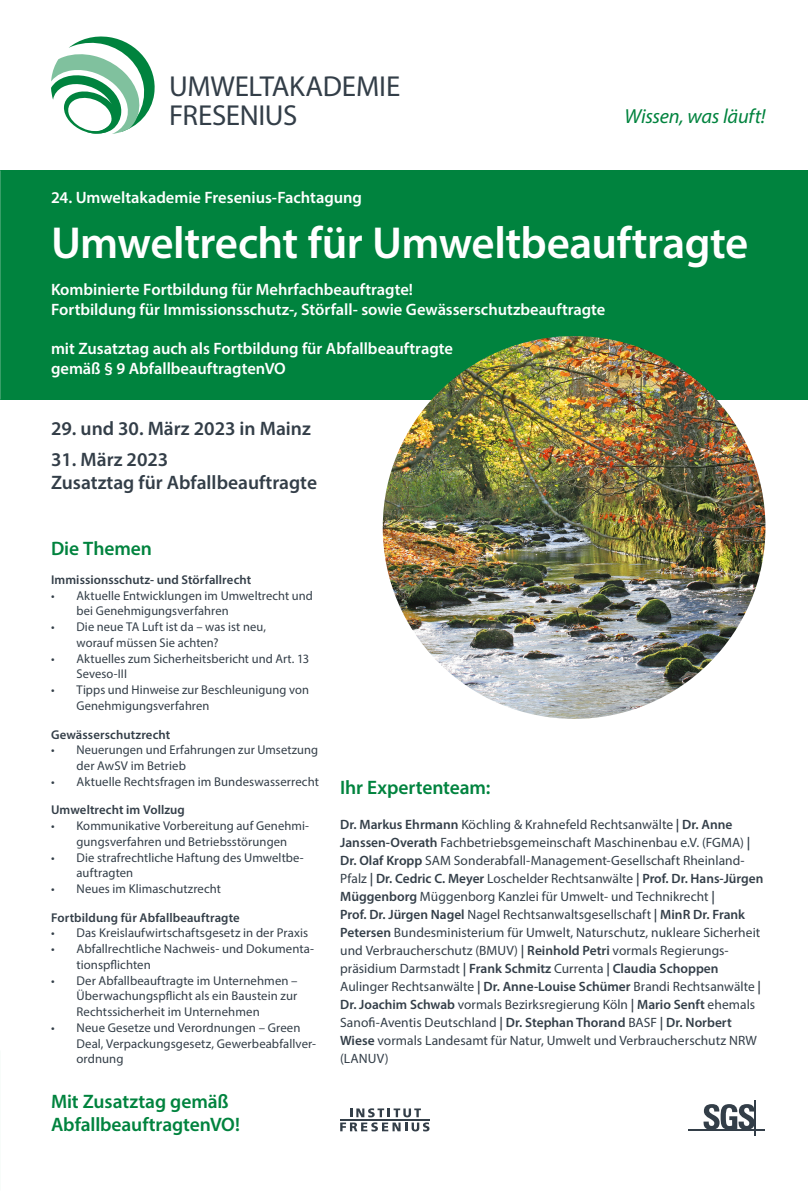
<style>
.page{position:relative;width:808px;height:1191px;background:#fff}
.page>*{position:absolute;margin:0;border:0;box-sizing:border-box;transform-origin:0 0}
.t1{font:600 45px "Myriad Pro";letter-spacing:-.01em;color:#fff}
.t2{font:28.95px/29px "Myriad Pro";letter-spacing:-.015em;color:#333e48}
.t3{font:italic 20.4px "Myriad Pro";letter-spacing:-.01em;color:#00833e}
.t4{font:600 19.5px/23.4px "Myriad Pro";color:#333e48}
.t5{font:600 19.5px/23.4px "Myriad Pro";letter-spacing:-.005em;color:#00833e}
.t6{font:600 16.5px/19.8px "Myriad Pro";letter-spacing:-.005em;color:#fff}
.t7{font:13.5px/18px "Myriad Pro";letter-spacing:.005em;color:#333e48}
.t8{font:12.75px/15.8px "Myriad Pro";letter-spacing:.005em;color:#333e48}
.t9{font:600 12.75px "Myriad Pro";letter-spacing:.005em;color:#333e48}
.s1{font-weight:600}
</style>
<div class="page">
<div style="left:0;top:170px;width:808px;height:230px;background:#00833e"></div>
<svg style="left:51px;top:36px;width:104px;height:98px"></svg>
<svg style="left:340px;top:1108px;width:89px;height:23px"></svg>
<hr style="left:340px;top:1119px;width:89px;height:1px;background:#333e48">
<svg style="left:703px;top:1104px;width:51px;height:25px"></svg>
<hr style="left:689px;top:1129px;width:76px;height:1px;background:#333e48">
<hr style="left:754px;top:1100px;width:2px;height:35px;background:#333e48">
<img style="left:383px;top:336px;width:382px;height:383px;border-radius:191px">
<h2 class="t2" style="left:169px;top:71px;width:232px">UMWELTAKADEMIE<br>FRESENIUS</h2>
<p class="t6" style="left:51px;top:187px;width:312px">24. Umweltakademie Fresenius-Fachtagung</p>
<h3 class="t3" style="left:624px;top:103px;width:143px">Wissen, was läuft!</h3>
<h1 class="t1" style="left:51px;top:214px;width:699px">Umweltrecht für Umweltbeauftragte</h1>
<p class="t6" style="left:51px;top:279px;width:556px">Kombinierte Fortbildung für Mehrfachbeauftragte!<br>Fortbildung für Immissionsschutz-, Störfall- sowie Gewässerschutzbeauftragte</p>
<p class="t6" style="left:51px;top:339px;width:403px">mit Zusatztag auch als Fortbildung für Abfallbeauftragte gemäß § 9 AbfallbeauftragtenVO</p>
<h3 class="t4" style="left:51px;top:416px;width:261px">29. und 30. März 2023 in Mainz</h3>
<h3 class="t4" style="left:51px;top:447px;width:268px">31. März 2023<br>Zusatztag für Abfallbeauftragte</h3>
<h3 class="t5" style="left:51px;top:536px;width:103px">Die Themen</h3>
<p class="t9" style="left:51px;top:571px;width:202px">Immissionsschutz- und Störfallrecht</p>
<p class="t8" style="left:77px;top:587px;width:238px;text-indent:-26px">• Aktuelle Entwicklungen im Umweltrecht und bei Genehmigungsverfahren</p>
<p class="t8" style="left:77px;top:619px;width:191px;text-indent:-26px">• Die neue TA Luft ist da – was ist neu, worauf müssen Sie achten?</p>
<p class="t8" style="left:77px;top:650px;width:234px;text-indent:-26px">• Aktuelles zum Sicherheitsbericht und Art. 13<br>Seveso-III</p>
<p class="t8" style="left:77px;top:682px;width:234px;text-indent:-26px">• Tipps und Hinweise zur Beschleunigung von<br>Genehmigungsverfahren</p>
<p class="t9" style="left:51px;top:726px;width:121px">Gewässerschutzrecht</p>
<p class="t8" style="left:77px;top:742px;width:243px;text-indent:-26px">• Neuerungen und Erfahrungen zur Umsetzung der AwSV im Betrieb</p>
<p class="t8" style="left:51px;top:773px;width:269px">• Aktuelle Rechtsfragen im Bundeswasserrecht</p>
<p class="t9" style="left:51px;top:802px;width:135px">Umweltrecht im Vollzug</p>
<p class="t8" style="left:51px;top:817px;width:260px;text-align:center">• Kommunikative Vorbereitung auf Genehmi&shy;gungsverfahren und Betriebsstörungen</p>
<p class="t8" style="left:77px;top:849px;width:229px;text-indent:-26px">• Die strafrechtliche Haftung des Umweltbe&shy;auftragten</p>
<p class="t8" style="left:51px;top:880px;width:171px">• Neues im Klimaschutzrecht</p>
<p class="t9" style="left:51px;top:909px;width:190px">Fortbildung für Abfallbeauftragte</p>
<p class="t8" style="left:51px;top:925px;width:259px">• Das Kreislaufwirtschaftsgesetz in der Praxis</p>
<p class="t8" style="left:77px;top:940px;width:239px;text-indent:-26px">• Abfallrechtliche Nachweis- und Dokumenta&shy;tionspflichten</p>
<p class="t8" style="left:77px;top:972px;width:223px;text-align:justify;text-indent:-26px">• Der Abfallbeauftragte im Unternehmen – Überwachungspflicht als ein Baustein zur Rechtssicherheit im Unternehmen</p>
<p class="t8" style="left:77px;top:1019px;width:241px;text-indent:-26px">• Neue Gesetze und Verordnungen – Green<br>Deal, Verpackungsgesetz, Gewerbeabfallver&shy;ordnung</p>
<h3 class="t5" style="left:51px;top:1089px;width:190px">Mit Zusatztag gemäß<br>AbfallbeauftragtenVO!</h3>
<h3 class="t5" style="left:340px;top:775px;width:152px">Ihr Expertenteam:</h3>
<p class="t7" style="left:340px;top:815px;width:425px"><span class="s1">Dr. Markus Ehrmann</span> Köchling &amp; Krahnefeld Rechtsanwälte <span class="s1">| Dr. Anne Janssen-Overath</span> Fachbetriebsgemeinschaft Maschinenbau e.V. (FGMA) <span class="s1">| Dr. Olaf Kropp</span> SAM Sonderabfall-Management-Gesellschaft Rheinland-Pfalz <span class="s1">| Dr. Cedric C. Meyer</span> Loschelder Rechtsanwälte <span class="s1">| Prof. Dr. Hans-Jürgen Müggenborg</span> Müggenborg Kanzlei für Umwelt- und Technikrecht <span class="s1">|<br>Prof. Dr. Jürgen Nagel</span> Nagel Rechtsanwaltsgesellschaft <span class="s1">| MinR Dr. Frank Petersen</span> Bundesministerium für Umwelt, Naturschutz, nukleare Sicherheit und Verbraucherschutz (BMUV) <span class="s1">| Reinhold Petri</span> vormals Regierungs&shy;präsidium Darmstadt <span class="s1">| Frank Schmitz</span> Currenta <span class="s1">| Claudia Schoppen </span>Aulinger Rechtsanwälte <span class="s1">| Dr. Anne-Louise Schümer</span> Brandi Rechtsanwälte <span class="s1">| Dr. Joachim Schwab</span> vormals Bezirksregierung Köln <span class="s1">| Mario Senft</span> ehemals Sanofi-Aventis Deutschland <span class="s1">| Dr. Stephan Thorand</span> BASF <span class="s1">| Dr. Norbert Wiese</span> vormals Landesamt für Natur, Umwelt und Verbraucherschutz NRW (LANUV)</p>
</div>
